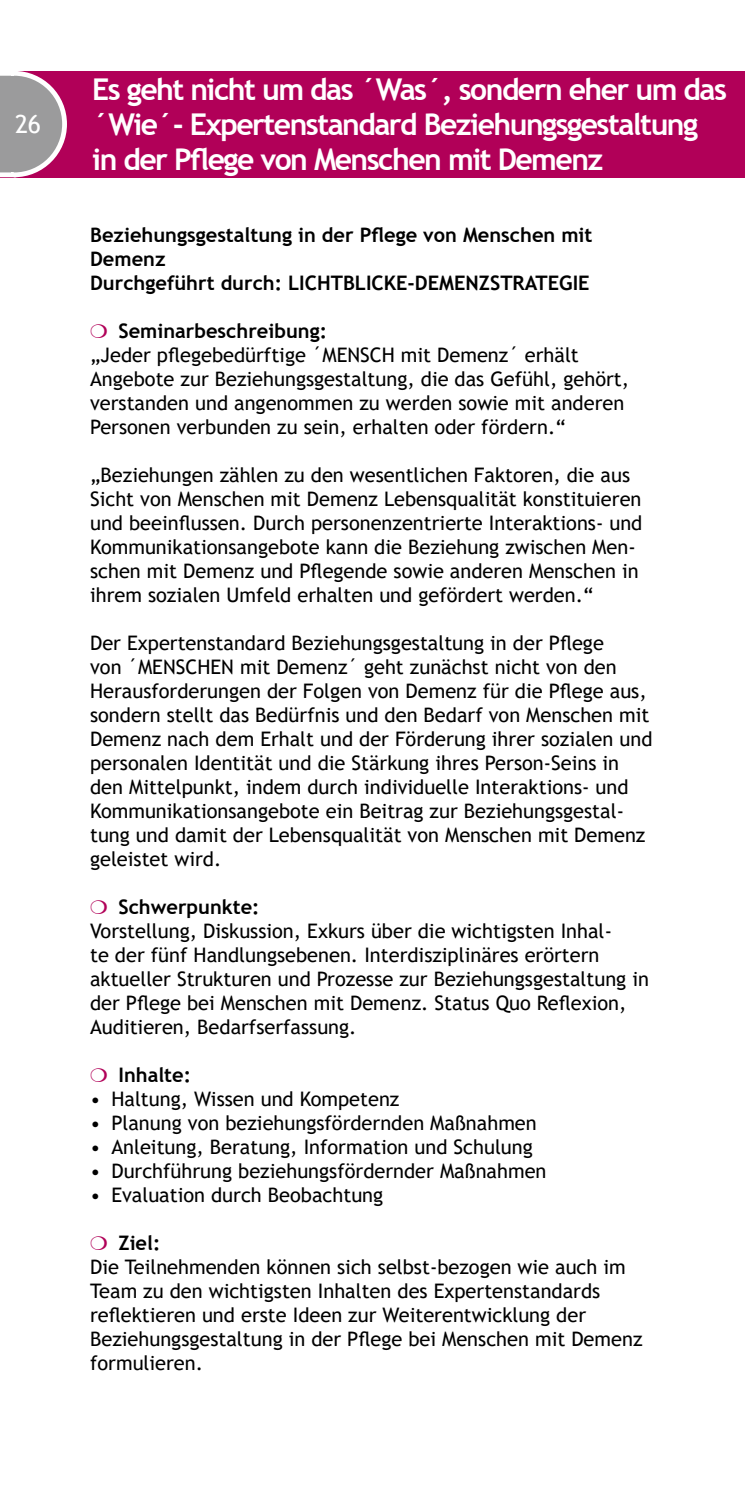
<style>
.page{position:relative;width:745px;height:1489px;background:#fff}
.page>*{position:absolute;margin:0;border:0;box-sizing:border-box;transform-origin:0 0}
.Headline_1{font:700 30px/35px "Trebuchet MS";letter-spacing:-.05em;color:#fff}
.t1{font:25px "Trebuchet MS";color:#fff}
.Body{font:20px/24px "Trebuchet MS";color:#000}
.Body-2{font:700 20px/24px "Trebuchet MS";color:#000}
.Headline_3_als_Aufzä{font:700 20px "Trebuchet MS";color:#000}
</style>
<div class="page">
<div style="left:0;top:71px;width:744px;height:106px;background:#b10058"></div>
<svg style="left:0;top:71px;width:69px;height:107px"></svg>
<p class="t1" style="left:15px;top:109px;width:27px">26</p>
<p class="Headline_1" style="left:92px;top:71px;width:635px">Es geht nicht um das ´Was´, sondern eher um das ´Wie´- Expertenstandard Beziehungsgestaltung in der Pflege von Menschen mit Demenz</p>
<p class="Body-2" style="left:90px;top:222px;width:503px">Beziehungsgestaltung in der Pflege von Menschen mit<br>Demenz<br>Durchgeführt durch: LICHTBLICKE-DEMENZSTRATEGIE</p>
<p class="Headline_3_als_Aufzä" style="left:118px;top:318px;width:210px">Seminarbeschreibung:</p>
<p class="Body" style="left:90px;top:342px;width:540px">„Jeder pflegebedürftige ´MENSCH mit Demenz´ erhält Angebote zur Beziehungsgestaltung, die das Gefühl, gehört, verstanden und angenommen zu werden sowie mit anderen Personen verbunden zu sein, erhalten oder fördern.“</p>
<p class="Body" style="left:90px;top:462px;width:553px">„Beziehungen zählen zu den wesentlichen Faktoren, die aus Sicht von Menschen mit Demenz Lebensqualität konstituieren und beeinflussen. Durch personenzentrierte Interaktions- und Kommunikationsangebote kann die Beziehung zwischen Men&shy;schen mit Demenz und Pflegende sowie anderen Menschen in ihrem sozialen Umfeld erhalten und gefördert werden.“</p>
<p class="Body" style="left:90px;top:630px;width:563px">Der Expertenstandard Beziehungsgestaltung in der Pflege<br>von ´MENSCHEN mit Demenz´ geht zunächst nicht von den Herausforderungen der Folgen von Demenz für die Pflege aus, sondern stellt das Bedürfnis und den Bedarf von Menschen mit Demenz nach dem Erhalt und der Förderung ihrer sozialen und personalen Identität und die Stärkung ihres Person-Seins in den Mittelpunkt, indem durch individuelle Interaktions- und Kommunikationsangebote ein Beitrag zur Beziehungsgestal&shy;tung und damit der Lebensqualität von Menschen mit Demenz geleistet wird.</p>
<p class="Headline_3_als_Aufzä" style="left:118px;top:894px;width:143px">Schwerpunkte:</p>
<p class="Body" style="left:90px;top:918px;width:560px">Vorstellung, Diskussion, Exkurs über die wichtigsten Inhal-<br>te der fünf Handlungsebenen. Interdisziplinäres erörtern aktueller Strukturen und Prozesse zur Beziehungsgestaltung in der Pflege bei Menschen mit Demenz. Status Quo Reflexion, Auditieren, Bedarfserfassung.</p>
<p class="Headline_3_als_Aufzä" style="left:118px;top:1062px;width:74px">Inhalte:</p>
<p class="Body" style="left:90px;top:1086px;width:310px">• Haltung, Wissen und Kompetenz</p>
<p class="Body" style="left:90px;top:1110px;width:448px">• Planung von beziehungsfördernden Maßnahmen</p>
<p class="Body" style="left:90px;top:1134px;width:444px">• Anleitung, Beratung, Information und Schulung</p>
<p class="Body" style="left:90px;top:1158px;width:457px">• Durchführung beziehungsfördernder Maßnahmen</p>
<p class="Body" style="left:90px;top:1182px;width:294px">• Evaluation durch Beobachtung</p>
<p class="Headline_3_als_Aufzä" style="left:118px;top:1230px;width:43px">Ziel:</p>
<p class="Body" style="left:90px;top:1254px;width:553px">Die Teilnehmenden können sich selbst-bezogen wie auch im Team zu den wichtigsten Inhalten des Expertenstandards reflektieren und erste Ideen zur Weiterentwicklung der Beziehungsgestaltung in der Pflege bei Menschen mit Demenz formulieren.</p>
</div>
